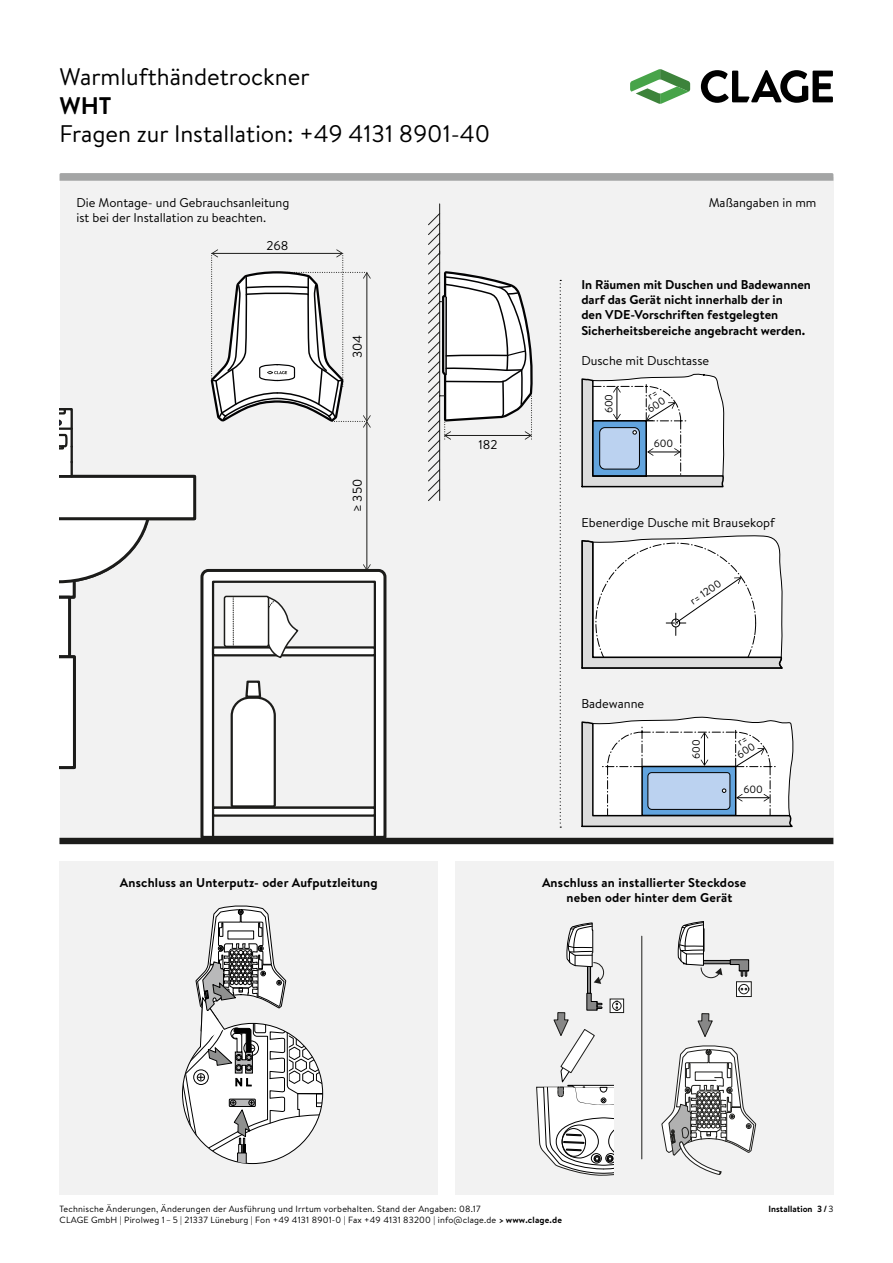
<style>
.page{position:relative;width:893px;height:1263px;background:#fff}
.page>*{position:absolute;margin:0;border:0;box-sizing:border-box;transform-origin:0 0}
.t1{font:24px "Brandon Text";color:#000}
.t2{font:700 24px "Brandon Text";color:#000}
.t3{font:700 12.75px/15.3px "Brandon Text";color:#000}
.t4{font:12.75px "Brandon Text";color:#000}
.t5{font:10.5px/10.5px "Brandon Text";color:#000;text-align:center}
.t6{font:9px "Brandon Text";letter-spacing:.02em;color:#000}
.t7{font:700 9px "Brandon Text";letter-spacing:.005em;color:#000}
.s1{font-weight:700}
.s2{font-weight:400}
</style>
<div class="page">
<svg style="left:701px;top:70px;width:132px;height:33px"></svg>
<svg style="left:630px;top:69px;width:60px;height:35px"></svg>
<div style="left:60px;top:177px;width:773px;height:667px;background:#f2f2f2"></div>
<div style="left:60px;top:861px;width:378px;height:334px;background:#f2f2f2"></div>
<div style="left:455px;top:861px;width:378px;height:334px;background:#f2f2f2"></div>
<svg style="left:60px;top:173px;width:773px;height:8px;background:#a7a8a8"></svg>
<svg style="left:60px;top:408px;width:136px;height:361px"></svg>
<hr style="left:366px;top:422px;width:1px;height:147px;background:#1c1c1a">
<div style="left:60px;top:838px;width:773px;height:6px;background:#1c1c1a"></div>
<svg style="left:363px;top:564px;width:8px;height:3px"></svg>
<svg style="left:199px;top:567px;width:189px;height:271px"></svg>
<div style="left:212px;top:581px;width:164px;height:228px;border:2px solid #1c1c1a"></div>
<div style="left:213px;top:808px;width:162px;height:7px;background:#fff"></div>
<div style="left:212px;top:806px;width:164px;height:11px;border:2px solid #1c1c1a"></div>
<div style="left:213px;top:647px;width:162px;height:8px;background:#fff"></div>
<div style="left:212px;top:646px;width:164px;height:10px;border:2px solid #1c1c1a"></div>
<hr style="left:212px;top:815px;width:2px;height:22px;background:#1c1c1a">
<hr style="left:374px;top:815px;width:2px;height:22px;background:#1c1c1a">
<div style="left:224px;top:596px;width:45px;height:50px;background:#fff;border-radius:2px"></div>
<div style="left:224px;top:596px;width:45px;height:51px;border:2px solid #1c1c1a;border-radius:2px"></div>
<svg style="left:266px;top:595px;width:34px;height:65px"></svg>
<svg style="left:233px;top:596px;width:1px;height:50px"></svg>
<svg style="left:229px;top:679px;width:48px;height:130px"></svg>
<svg style="left:211px;top:249px;width:160px;height:179px"></svg>
<hr style="left:439px;top:204px;width:1px;height:50px;background:#1c1c1a">
<svg style="left:428px;top:212px;width:105px;height:289px"></svg>
<svg style="left:581px;top:374px;width:143px;height:113px"></svg>
<svg style="left:581px;top:535px;width:202px;height:134px"></svg>
<svg style="left:581px;top:717px;width:212px;height:110px"></svg>
<svg style="left:560px;top:280px;width:1px;height:548px"></svg>
<svg style="left:182px;top:905px;width:141px;height:259px"></svg>
<div style="left:169px;top:942px;width:26px;height:33px;background:#f2f2f2"></div>
<div style="left:683px;top:960px;width:48px;height:4px;border:1px solid #000"></div>
<svg style="left:730px;top:959px;width:19px;height:18px"></svg>
<svg style="left:738px;top:983px;width:11px;height:12px"></svg>
<div style="left:736px;top:981px;width:15px;height:16px;border:1px solid #1d1d1b"></div>
<svg style="left:739px;top:984px;width:9px;height:10px"></svg>
<div style="left:739px;top:984px;width:10px;height:10px;border:1px solid #1d1d1b;border-radius:4px"></div>
<svg style="left:741px;top:988px;width:6px;height:2px"></svg>
<svg style="left:677px;top:921px;width:45px;height:57px"></svg>
<svg style="left:662px;top:1045px;width:94px;height:130px"></svg>
<hr style="left:641px;top:936px;width:1px;height:223px;background:#1d1d1b">
<div style="left:587px;top:948px;width:4px;height:45px;border:1px solid #000"></div>
<svg style="left:618px;top:1001px;width:4px;height:10px"></svg>
<div style="left:610px;top:999px;width:14px;height:14px;border:1px solid #1d1d1b"></div>
<div style="left:612px;top:1001px;width:9px;height:9px;background:#f6f6f6;border-radius:4px"></div>
<div style="left:612px;top:1001px;width:9px;height:9px;border:1px solid #1d1d1b;border-radius:4px"></div>
<svg style="left:566px;top:922px;width:38px;height:62px"></svg>
<svg style="left:536px;top:993px;width:82px;height:182px"></svg>
<svg style="left:697px;top:1013px;width:16px;height:24px"></svg>
<h1 class="t1" style="left:60px;top:60px;width:252px">Warmlufthändetrockner</h1>
<h1 class="t2" style="left:60px;top:89px;width:54px">WHT</h1>
<h1 class="t1" style="left:60px;top:118px;width:432px">Fragen zur Installation: +49 4131 8901-40</h1>
<p class="t4" style="left:77px;top:193px;width:214px">Die Montage- und Gebrauchsanleitung</p>
<p class="t4" style="left:709px;top:193px;width:109px">Maßangaben in mm</p>
<p class="t4" style="left:77px;top:209px;width:191px">ist bei der Installation zu beachten.</p>
<p class="t4" style="left:266px;top:237px;width:24px">268</p>
<p class="t4" style="left:349px;top:358px;width:25px;rotate:-90deg">304</p>
<p class="t4" style="left:349px;top:512px;width:35px;rotate:-90deg">≥ 350</p>
<p class="t4" style="left:478px;top:436px;width:20px">182</p>
<p class="t3" style="left:581px;top:276px;width:231px">In Räumen mit Duschen und Badewannen darf das Gerät nicht innerhalb der in<br>den VDE-Vorschriften festgelegten Sicherheitsbereiche angebracht werden.</p>
<p class="t4" style="left:581px;top:352px;width:129px">Dusche mit Duschtasse</p>
<p class="t5" style="left:603px;top:413px;width:21px;rotate:-90deg">600</p>
<p class="t5" style="left:639px;top:396px;width:21px;rotate:-33deg">r=<br>600</p>
<p class="t5" style="left:654px;top:438px;width:21px">600</p>
<p class="t4" style="left:581px;top:514px;width:195px">Ebenerdige Dusche mit Brausekopf</p>
<p class="t4" style="left:581px;top:695px;width:64px">Badewanne</p>
<p class="t5" style="left:688px;top:598px;width:37px;rotate:-35deg">r= 1200</p>
<p class="t5" style="left:691px;top:759px;width:21px;rotate:-90deg">600</p>
<p class="t5" style="left:729px;top:742px;width:21px;rotate:-33deg">r=<br>600</p>
<p class="t5" style="left:743px;top:784px;width:21px">600</p>
<p class="t3" style="left:120px;top:875px;width:259px">Anschluss an Unterputz- oder Aufputzleitung</p>
<p class="t3" style="left:566px;top:875px;width:181px;text-indent:-24px">Anschluss an installierter Steckdose neben oder hinter dem Gerät</p>
<p class="t6" style="left:60px;top:1202px;width:423px">Technische Änderungen, Änderungen der Ausführung und Irrtum vorbehalten. Stand der Angaben: 08.17</p>
<p class="t6" style="left:60px;top:1213px;width:504px">CLAGE GmbH | Pirolweg 1 – 5 | 21337 Lüneburg | Fon +49 4131 8901-0 | Fax +49 4131 83200 | info@clage.de <span class="s1">&gt; www.clage.de</span></p>
<p class="t7" style="left:768px;top:1202px;width:67px">Installation 3/<span class="s2">3</span></p>
</div>
